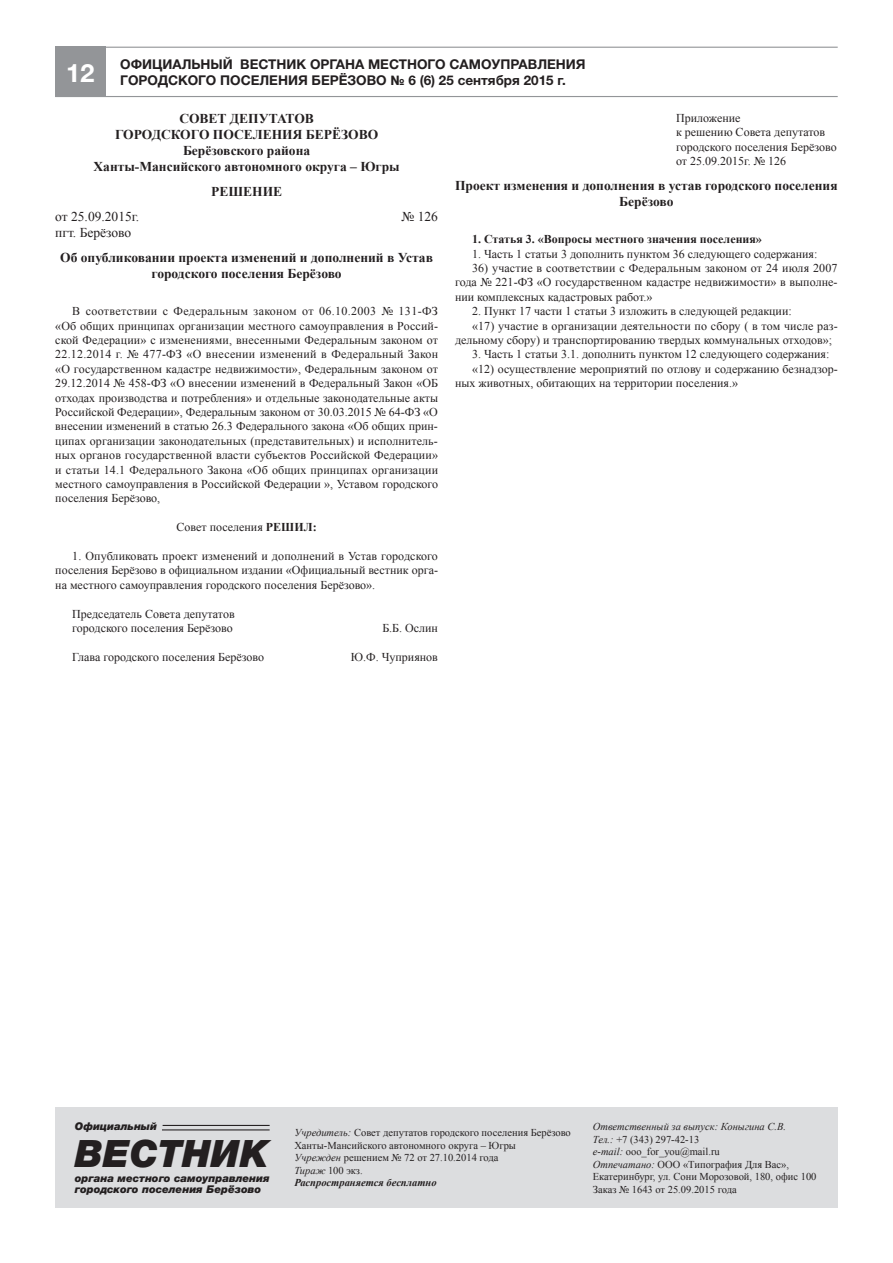
<style>
.page{position:relative;width:893px;height:1263px;background:#fff}
.page>*{position:absolute;margin:0;border:0;box-sizing:border-box;transform-origin:0 0}
.t1{font:37.8px "Helvetica 9 Black Italic";color:#231f20}
.t2{font:25.5px "Helvetica 7 Bold";color:#fff}
.t3{font:700 13.5px/16.2px "Times New Roman";color:#231f20;text-align:center}
.t4{font:13.5px/16.2px "Helvetica 7 Bold";color:#231f20}
.t5{font:13.5px "Times New Roman";color:#231f20}
.t6{font:12px/14.4px "Times New Roman";color:#231f20;text-align:justify}
.t7{font:700 12px "Times New Roman";color:#231f20}
.t8{font:10.65px/10.6px "Helvetica 9 Black Italic";color:#231f20}
.t9{font:10.5px/12.6px "Times New Roman";color:#231f20}
.s1{font-weight:700}
.s2{font-style:italic}
.s3{font-weight:700;font-style:italic}
</style>
<div class="page">
<div style="left:55px;top:47px;width:51px;height:50px;background:#939598"></div>
<hr style="left:55px;top:47px;width:783px;height:1px;background:#939598">
<hr style="left:55px;top:96px;width:783px;height:1px;background:#939598">
<div style="left:55px;top:1107px;width:783px;height:101px;background:#dcdddf"></div>
<hr style="left:163px;top:1125px;width:107px;height:1px;background:#231f20">
<hr style="left:162px;top:1129px;width:108px;height:1px;background:#231f20">
<h2 class="t2" style="left:66px;top:59px;width:30px">12</h2>
<p class="t4" style="left:120px;top:56px;width:467px">ОФИЦИАЛЬНЫЙ ВЕСТНИК ОРГАНА МЕСТНОГО САМОУПРАВЛЕНИЯ<br>ГОРОДСКОГО ПОСЕЛЕНИЯ БЕРЁЗОВО № 6 (6) 25 сентября 2015 г.</p>
<p class="t3" style="left:94px;top:110px;width:308px">СОВЕТ ДЕПУТАТОВ<br>ГОРОДСКОГО ПОСЕЛЕНИЯ БЕРЁЗОВО<br>Берёзовского района<br>Ханты-Мансийского автономного округа – Югры</p>
<p class="t3" style="left:211px;top:183px;width:73px">РЕШЕНИЕ</p>
<p class="t5" style="left:55px;top:207px;width:85px">от 25.09.2015г.</p>
<p class="t5" style="left:401px;top:207px;width:38px">№ 126</p>
<p class="t5" style="left:55px;top:223px;width:77px">пгт. Берёзово</p>
<p class="t3" style="left:60px;top:249px;width:374px">Об опубликовании проекта изменений и дополнений в Устав городского поселения Берёзово</p>
<p class="t6" style="left:55px;top:304px;width:384px;text-indent:17px">В соответствии с Федеральным законом от 06.10.2003 № 131-ФЗ «Об общих принципах организации местного самоуправления в Россий&shy;ской Федерации» с изменениями, внесенными Федеральным законом от 22.12.2014 г. № 477-ФЗ «О внесении изменений в Федеральный Закон «О государственном кадастре недвижимости», Федеральным законом от 29.12.2014 № 458-ФЗ «О внесении изменений в Федеральный Закон «ОБ отходах производства и потребления» и отдельные законодательные акты Российской Федерации», Федеральным законом от 30.03.2015 № 64-ФЗ «О внесении изменений в статью 26.3 Федерального закона «Об общих прин&shy;ципах организации законодательных (представительных) и исполнитель&shy;ных органов государственной власти субъектов Российской Федерации» и статьи 14.1 Федерального Закона «Об общих принципах организации местного самоуправления в Российской Федерации », Уставом городского поселения Берёзово,</p>
<p class="t6" style="left:177px;top:520px;width:142px">Совет поселения <span class="s1">РЕШИЛ:</span></p>
<p class="t6" style="left:55px;top:549px;width:384px;text-indent:17px">1. Опубликовать проект изменений и дополнений в Устав городского поселения Берёзово в официальном издании «Официальный вестник орга&shy;на местного самоуправления городского поселения Берёзово».</p>
<p class="t6" style="left:72px;top:606px;width:164px">Председатель Совета депутатов городского поселения Берёзово</p>
<p class="t6" style="left:382px;top:621px;width:57px">Б.Б. Ослин</p>
<p class="t6" style="left:72px;top:649px;width:193px">Глава городского поселения Берёзово</p>
<p class="t6" style="left:351px;top:649px;width:89px">Ю.Ф. Чуприянов</p>
<p class="t6" style="left:676px;top:110px;width:162px;text-align:left">Приложение<br>к решению Совета депутатов городского поселения Берёзово от 25.09.2015г. № 126</p>
<p class="t3" style="left:455px;top:177px;width:384px">Проект изменения и дополнения в устав городского поселения<br>Берёзово</p>
<p class="t7" style="left:472px;top:231px;width:291px">1. Статья 3. «Вопросы местного значения поселения»</p>
<p class="t6" style="left:472px;top:246px;width:347px">1. Часть 1 статьи 3 дополнить пунктом 36 следующего содержания:</p>
<p class="t6" style="left:455px;top:261px;width:384px;text-indent:17px">36) участие в соответствии с Федеральным законом от 24 июля 2007 года № 221-ФЗ «О государственном кадастре недвижимости» в выполне&shy;нии комплексных кадастровых работ.»</p>
<p class="t6" style="left:472px;top:304px;width:321px">2. Пункт 17 части 1 статьи 3 изложить в следующей редакции:</p>
<p class="t6" style="left:472px;top:318px;width:367px">«17) участие в организации деятельности по сбору ( в том числе раз-</p>
<p class="t6" style="left:455px;top:333px;width:379px">дельному сбору) и транспортированию твердых коммунальных отходов»;</p>
<p class="t6" style="left:472px;top:347px;width:359px">3. Часть 1 статьи 3.1. дополнить пунктом 12 следующего содержания:</p>
<p class="t6" style="left:472px;top:361px;width:367px">«12) осуществление мероприятий по отлову и содержанию безнадзор-</p>
<p class="t6" style="left:455px;top:376px;width:285px">ных животных, обитающих на территории поселения.»</p>
<p class="t8" style="left:75px;top:1121px;width:84px">Официальный</p>
<h1 class="t1" style="left:75px;top:1132px;width:195px">ВЕСТНИК</h1>
<p class="t8" style="left:75px;top:1173px;width:196px">органа местного самоуправления городского поселения Берёзово</p>
<p class="t9" style="left:294px;top:1126px;width:278px"><span class="s2">Учредитель:</span> Совет депутатов городского поселения Берёзово Ханты-Мансийского автономного округа – Югры<br><span class="s2">Учрежден</span> решением № 72 от 27.10.2014 года<br><span class="s2">Тираж</span> 100 экз.<br><span class="s3">Распространяется бесплатно</span></p>
<p class="t9" style="left:593px;top:1120px;width:225px"><span class="s2">Ответственный за выпуск: Коныгина С.В.<br>Тел.:</span> +7 (343) 297-42-13<br><span class="s2">e-mail:</span> ooo_for_you@mail.ru<br><span class="s2">Отпечатано:</span> ООО «Типография Для Вас», Екатеринбург, ул. Сони Морозовой, 180, офис 100<br>Заказ № 1643 от 25.09.2015 года</p>
</div>
